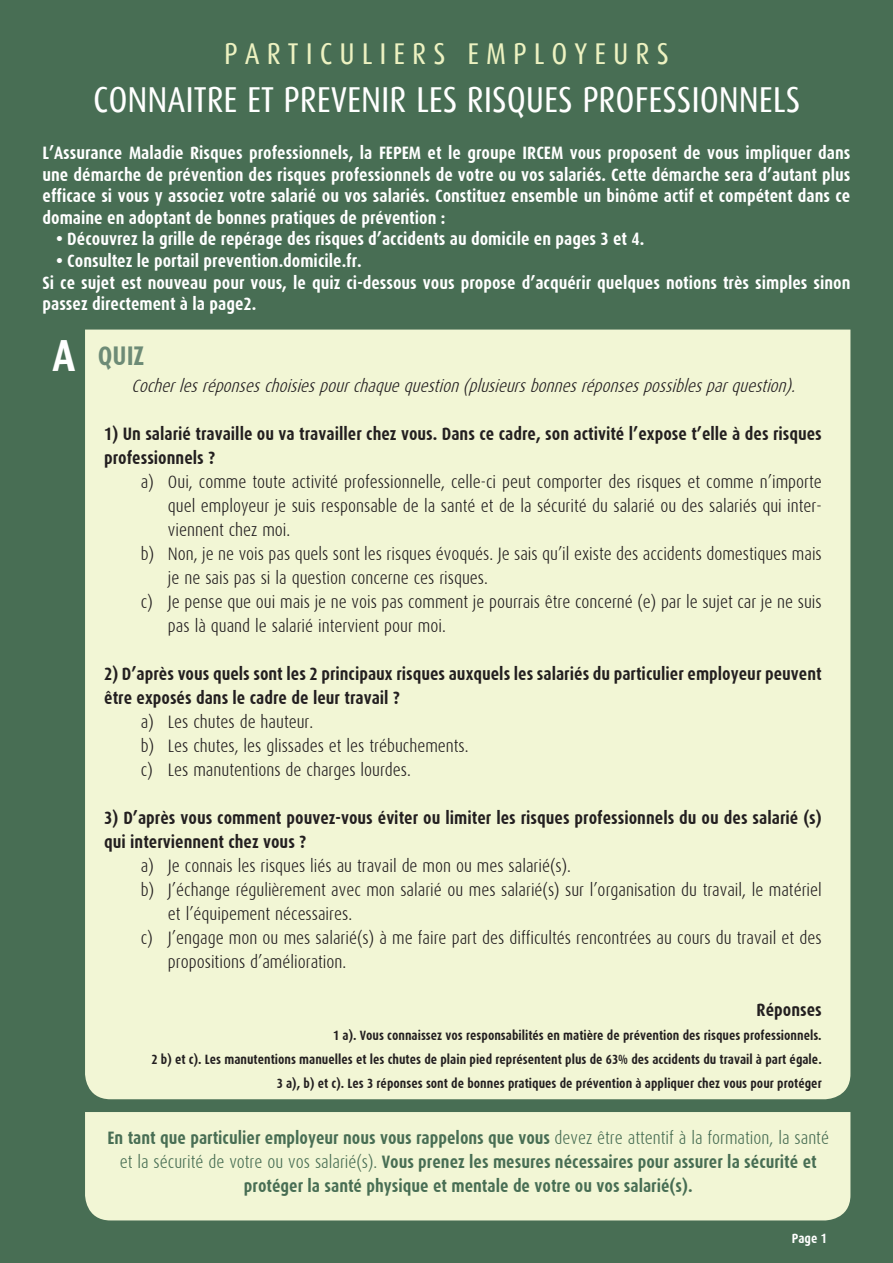
<style>
.page{position:relative;width:893px;height:1263px;background:#486e54}
.page>*{position:absolute;margin:0;border:0;box-sizing:border-box;transform-origin:0 0}
.pastilles{font:700 45px "Dax Condensed";color:#fff}
.sur_titre{font:36px "Dax Condensed";color:#fff}
.sur_titre-2{font:30px "Dax Condensed";letter-spacing:.235em;color:#edf2c1}
.pastilles-2{font:700 27px "Dax Condensed";color:#6d8b76}
.t1{font:300 18px/24px "Dax Condensed";color:#231f20}
.pastilles-3{font:700 18px/21.6px "Dax Condensed";color:#fff;text-align:justify}
.txt_courant{font:700 18px/24px "Dax Condensed";color:#231f20}
.TAB-résultats{font:700 18px/24px "Dax Condensed";color:#486e54;text-align:center}
.txt_courant-2{font:italic 300 18px "Dax Condensed";color:#231f20}
.txt_courant-3{font:700 13.5px "Dax Condensed";color:#231f20}
.Tab_light{font:700 13.5px "Dax Condensed";color:#fff}
.s1{font-weight:300}
</style>
<div class="page">
<div style="left:85px;top:1112px;width:765px;height:108px;background:#f2f6d5"></div>
<div style="left:85px;top:330px;width:765px;height:769px;background:#f2f6d5"></div>
<p class="sur_titre-2" style="left:224px;top:37px;width:446px">PARTICULIERS EMPLOYEURS</p>
<p class="sur_titre" style="left:93px;top:80px;width:708px">CONNAITRE ET PREVENIR LES RISQUES PROFESSIONNELS</p>
<p class="pastilles-3" style="left:43px;top:142px;width:809px">L’Assurance Maladie Risques professionnels, la FEPEM et le groupe IRCEM vous proposent de vous impliquer dans une démarche de prévention des risques professionnels de votre ou vos salariés. Cette démarche sera d’autant plus efficace si vous y associez votre salarié ou vos salariés. Constituez ensemble un binôme actif et compétent dans ce domaine en adoptant de bonnes pratiques de prévention :</p>
<p class="pastilles-3" style="left:56px;top:229px;width:590px">• Découvrez la grille de repérage des risques d’accidents au domicile en pages 3 et 4.</p>
<p class="pastilles-3" style="left:56px;top:250px;width:307px">• Consultez le portail prevention.domicile.fr.</p>
<p class="pastilles-3" style="left:43px;top:272px;width:809px">Si ce sujet est nouveau pour vous, le quiz ci-dessous vous propose d’acquérir quelques notions très simples sinon passez directement à la page2.</p>
<p class="pastilles" style="left:52px;top:330px;width:24px">A</p>
<p class="pastilles-2" style="left:98px;top:341px;width:48px">QUIZ</p>
<p class="txt_courant-2" style="left:131px;top:376px;width:671px">Cocherlesréponseschoisiespourchaquequestion(plusieursbonnesréponsespossiblesparquestion).</p>
<p class="txt_courant" style="left:104px;top:422px;width:719px">1) Un salarié travaille ou va travailler chez vous. Dans ce cadre, son activité l’expose t’elle à des risques professionnels ?</p>
<p class="t1" style="left:168px;top:470px;width:655px;text-align:justify;text-indent:-27px">a) Oui, comme toute activité professionnelle, celle-ci peut comporter des risques et comme n’importe quel employeur je suis responsable de la santé et de la sécurité du salarié ou des salariés qui inter&shy;viennent chez moi.</p>
<p class="t1" style="left:168px;top:542px;width:655px;text-indent:-27px">b) Non, je ne vois pas quels sont les risques évoqués. Je sais qu’il existe des accidents domestiques mais je ne sais pas si la question concerne ces risques.</p>
<p class="t1" style="left:168px;top:590px;width:655px;text-indent:-27px">c) Je pense que oui mais je ne vois pas comment je pourrais être concerné (e) par le sujet car je ne suis pas là quand le salarié intervient pour moi.</p>
<p class="txt_courant" style="left:104px;top:662px;width:719px">2) D’après vous quels sont les 2 principaux risques auxquels les salariés du particulier employeur peuvent être exposés dans le cadre de leur travail ?</p>
<p class="t1" style="left:141px;top:710px;width:174px">a) Les chutes de hauteur.</p>
<p class="t1" style="left:141px;top:734px;width:329px">b) Les chutes, les glissades et les trébuchements.</p>
<p class="t1" style="left:141px;top:758px;width:271px">c) Les manutentions de charges lourdes.</p>
<p class="txt_courant" style="left:104px;top:806px;width:719px">3) D’après vous comment pouvez-vous éviter ou limiter les risques professionnels du ou des salarié (s) qui interviennent chez vous ?</p>
<p class="t1" style="left:141px;top:854px;width:431px">a) Je connais les risques liés au travail de mon ou mes salarié(s).</p>
<p class="t1" style="left:168px;top:878px;width:655px;text-indent:-27px">b) J’échange régulièrement avec mon salarié ou mes salarié(s) sur l’organisation du travail, le matériel et l’équipement nécessaires.</p>
<p class="t1" style="left:168px;top:926px;width:655px;text-indent:-27px">c) J’engage mon ou mes salarié(s) à me faire part des difficultés rencontrées au cours du travail et des propositions d’amélioration.</p>
<p class="txt_courant" style="left:756px;top:998px;width:67px">Réponses</p>
<p class="txt_courant-3" style="left:333px;top:1028px;width:490px">1 a). Vous connaissez vos responsabilités en matière de prévention des risques professionnels.</p>
<p class="txt_courant-3" style="left:151px;top:1052px;width:672px">2 b) et c). Les manutentions manuelles et les chutes de plain pied représentent plus de 63% des accidents du travail à part égale.</p>
<p class="txt_courant-3" style="left:277px;top:1076px;width:547px">3 a), b) et c). Les 3 réponses sont de bonnes pratiques de prévention à appliquer chez vous pour protéger</p>
<p class="TAB-résultats" style="left:108px;top:1126px;width:723px">En tant que particulier employeur nous vous rappelons que vous <span class="s1">devez être attentif à la formation, la santé</span></p>
<p class="TAB-résultats" style="left:120px;top:1150px;width:698px"><span class="s1">et la sécurité de votre ou vos salarié(s).</span> Vous prenez les mesures nécessaires pour assurer la sécurité et protéger la santé physique et mentale de votre ou vos salarié(s).</p>
<p class="Tab_light" style="left:792px;top:1231px;width:37px">Page 1</p>
</div>
